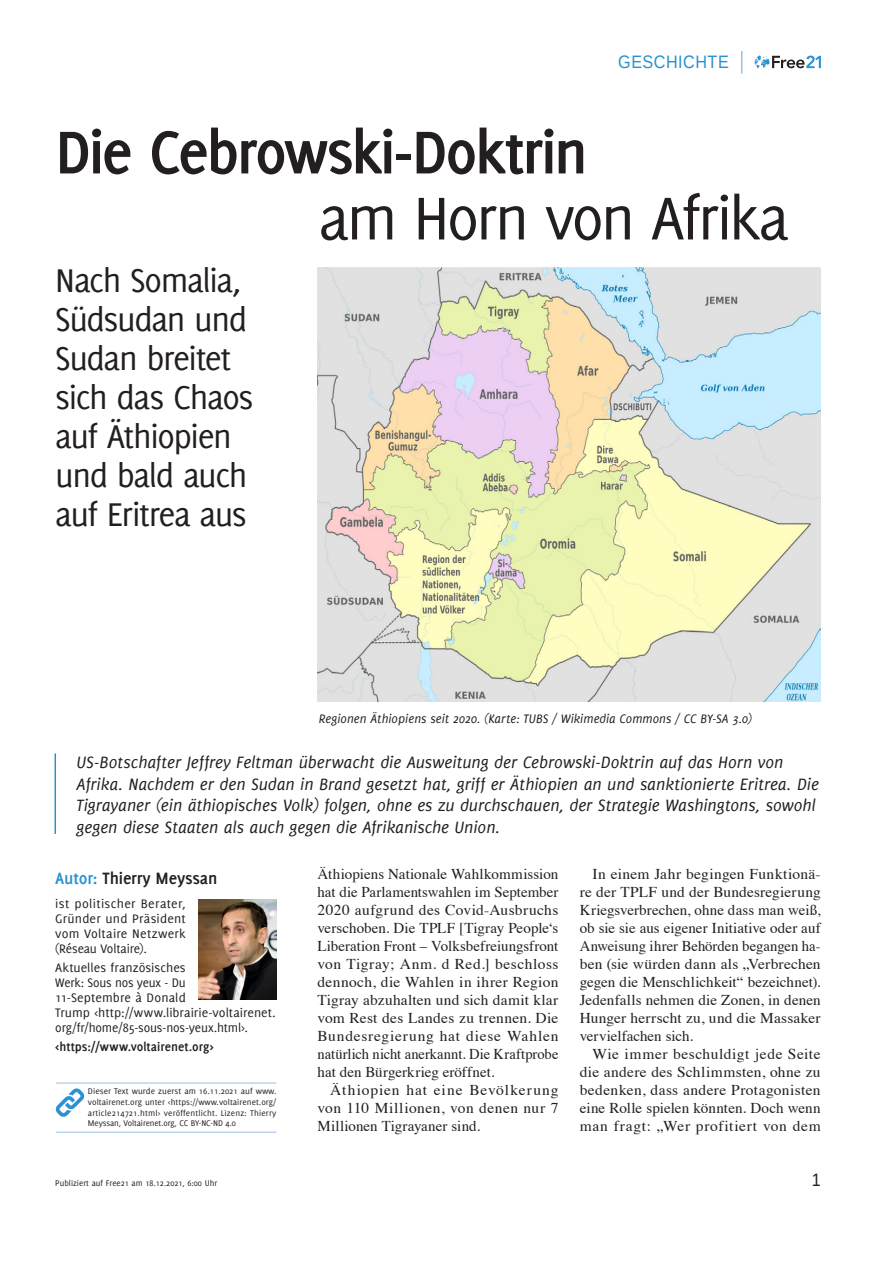
<style>
.page{position:relative;width:893px;height:1263px;background:#fff}
.page>*{position:absolute;margin:0;border:0;box-sizing:border-box;transform-origin:0 0}
.t1{font:700 66px/66px "Delicious";letter-spacing:-.04em;color:#231f20}
.t2{font:36px/39px "Delicious";letter-spacing:-.04em;color:#231f20}
.t3{font:italic 18px/21.6px "Delicious";color:#231f20}
.t4{font:700 18px "Delicious";letter-spacing:-.01em;color:#231f20}
.t5{font:18px "Liberation Sans";letter-spacing:.03em;color:#2a92d0;scale:.9 1}
.t6{font:18px "Liberation Sans";color:#231f20;scale:.9 1}
.t7{font:15px/18px "Times";letter-spacing:.01em;color:#231f20;text-align:justify}
.t8{font:13.5px/15px "Delicious";color:#231f20;text-align:justify}
.t9{font:italic 13.5px "Delicious";color:#231f20}
.t10{font:700 13.5px "Delicious";color:#231f20}
.t11{font:9px/10.8px "Delicious";color:#231f20;text-align:justify}
.s1{font-weight:400}
.s2{font-weight:400;color:#fff}
.s3{color:#2a92d0}
</style>
<div class="page">
<svg style="left:755px;top:55px;width:66px;height:13px"></svg>
<svg style="left:741px;top:51px;width:1px;height:23px"></svg>
<hr style="left:55px;top:753px;width:1px;height:81px;background:#2a92d0">
<img style="left:317px;top:267px;width:504px;height:435px">
<img style="left:199px;top:899px;width:77px;height:101px">
<hr style="left:56px;top:1083px;width:220px;height:1px;background:#9abfe5">
<hr style="left:56px;top:1132px;width:220px;height:1px;background:#9abfe5">
<svg style="left:55px;top:1088px;width:30px;height:29px"></svg>
<p class="t5" style="left:618px;top:51px;width:124px">GESCHICHTE</p>
<h1 class="t1" style="left:318px;top:118px;width:504px;text-indent:-263px">Die Cebrowski-Doktrin<br><span class="s1">am Horn von Afrika</span> <span class="s2">i</span></h1>
<h2 class="t2" style="left:55px;top:261px;width:200px">Nach Somalia,<br>Südsudan und<br>Sudan breitet sich das Chaos auf Äthiopien und bald auch auf Eritrea aus</h2>
<p class="t9" style="left:319px;top:711px;width:435px">Regionen Äthiopiens seit 2020. (Karte: TUBS / Wikimedia Commons / CC BY-SA 3.0)</p>
<p class="t3" style="left:77px;top:751px;width:744px">US-Botschafter Jeffrey Feltman überwacht die Ausweitung der Cebrowski-Doktrin auf das Horn von Afrika. Nachdem er den Sudan in Brand gesetzt hat, griff er Äthiopien an und sanktionierte Eritrea. Die Tigrayaner (ein äthiopisches Volk) folgen, ohne es zu durchschauen, der Strategie Washingtons, sowohl gegen diese Staaten als auch gegen die Afrikanische Union.</p>
<p class="t4" style="left:55px;top:868px;width:164px"><span class="s3">Autor:</span> Thierry Meyssan</p>
<p class="t8" style="left:55px;top:896px;width:132px">ist politischer Berater, Gründer und Präsident vom Voltaire Netzwerk (Réseau Voltaire).</p>
<p class="t8" style="left:55px;top:960px;width:222px;text-align:left">Aktuelles französisches<br>Werk: Sous nos yeux - Du<br>11-Septembre à Donald<br>Trump &lt;http://www.librairie-voltairenet. org/fr/home/85-sous-nos-yeux.html&gt;.</p>
<p class="t10" style="left:55px;top:1039px;width:160px">&lt;https://www.voltairenet.org&gt;</p>
<p class="t11" style="left:88px;top:1085px;width:190px">Dieser Text wurde zuerst am 16.11.2021 auf www. voltairenet.org unter &lt;https://www.voltairenet.org/ article214721.html&gt; veröffentlicht. Lizenz: Thierry Meyssan, Voltairenet.org, CC BY-NC-ND 4.0</p>
<p class="t7" style="left:317px;top:864px;width:242px">Äthiopiens Nationale Wahlkommission hat die Parlamentswahlen im September 2020 aufgrund des Covid-Ausbruchs verschoben. Die TPLF [Tigray People‘s Liberation Front – Volksbefreiungsfront von Tigray; Anm. d Red.] beschloss dennoch, die Wahlen in ihrer Region Tigray abzuhalten und sich damit klar vom Rest des Landes zu trennen. Die Bundesregierung hat diese Wahlen natürlich nicht anerkannt. Die Kraftprobe hat den Bürgerkrieg eröffnet.</p>
<p class="t7" style="left:317px;top:1080px;width:242px;text-indent:13px">Äthiopien hat eine Bevölkerung von 110 Millionen, von denen nur 7<br>Millionen Tigrayaner sind.</p>
<p class="t7" style="left:580px;top:864px;width:242px;text-indent:13px">In einem Jahr begingen Funktionä&shy;re der TPLF und der Bundesregierung Kriegsverbrechen, ohne dass man weiß, ob sie sie aus eigener Initiative oder auf Anweisung ihrer Behörden begangen ha&shy;ben (sie würden dann als „Verbrechen gegen die Menschlichkeit“ bezeichnet).<br>Jedenfalls nehmen die Zonen, in denen Hunger herrscht zu, und die Massaker vervielfachen sich.</p>
<p class="t7" style="left:580px;top:1044px;width:242px;text-indent:13px">Wie immer beschuldigt jede Seite die andere des Schlimmsten, ohne zu bedenken, dass andere Protagonisten eine Rolle spielen könnten. Doch wenn man fragt: „Wer profitiert von dem</p>
<p class="t11" style="left:55px;top:1177px;width:163px">Publiziert auf Free21 am 18.12.2021, 6:00 Uhr</p>
<p class="t6" style="left:812px;top:1168px;width:12px">1</p>
</div>
